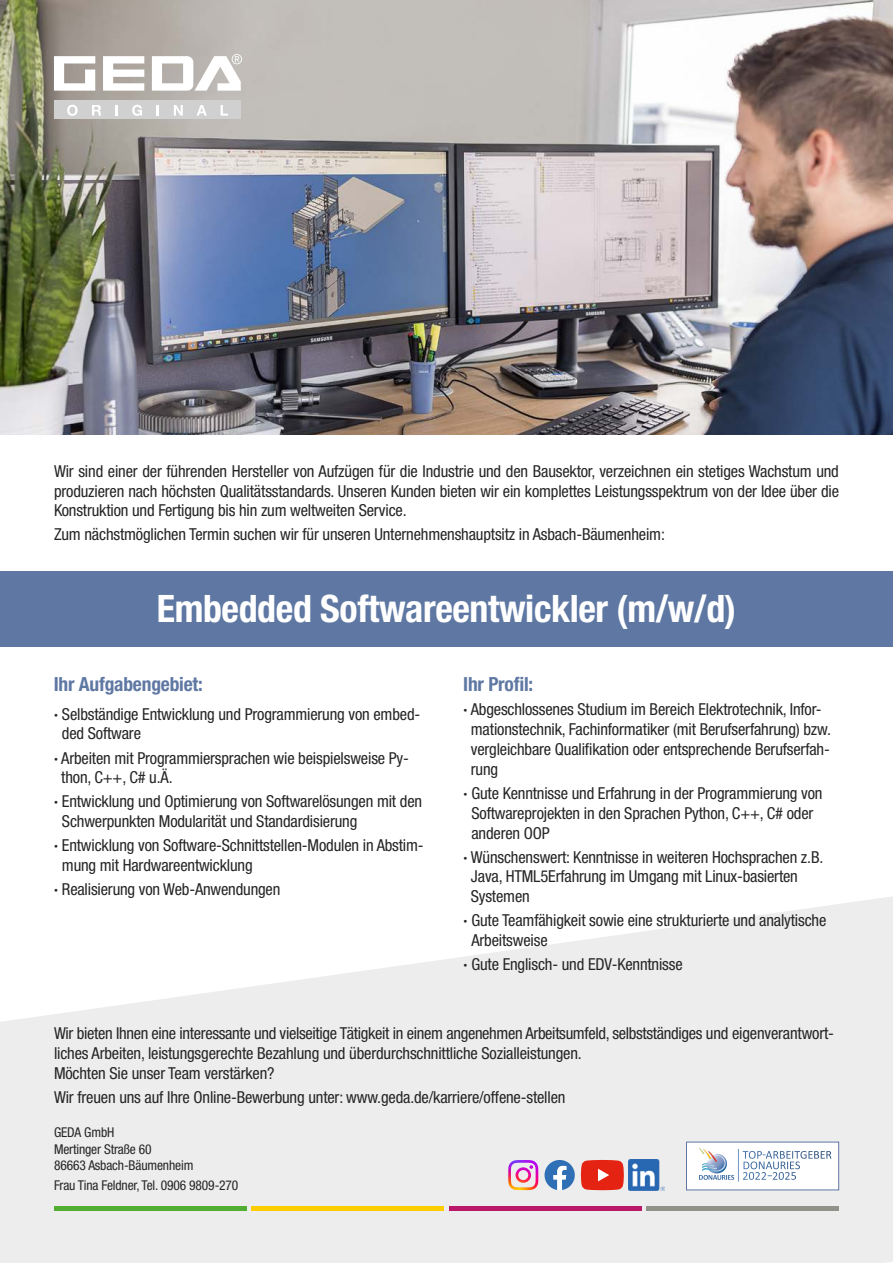
<style>
.page{position:relative;width:893px;height:1263px;background:#fff}
.page>*{position:absolute;margin:0;border:0;box-sizing:border-box;transform-origin:0 0}
.t1{font:700 condensed 37.8px "Helvetica Neue LT Std";letter-spacing:-.01em;color:#fff}
.t2{font:700 condensed 19.5px "Helvetica Neue LT Std";letter-spacing:-.01em;color:#5f78a3}
.t3{font:condensed 16.5px/19.8px "Helvetica Neue LT Std";letter-spacing:-.01em;color:#262626}
.t4{font:condensed 13.5px/16.2px "Helvetica Neue LT Std";letter-spacing:-.01em;color:#262626}
.s1{font-weight:700;font-stretch:normal}
</style>
<div class="page">
<svg style="left:0;top:896px;width:893px;height:367px;fill:#ededed"></svg>
<img style="left:0;top:0;width:892px;height:434px">
<div style="left:686px;top:1142px;width:153px;height:48px;background:#fff"></div>
<hr style="left:738px;top:1149px;width:1px;height:32px;background:#4374ae">
<svg style="left:749px;top:1151px;width:58px;height:29px"></svg>
<svg style="left:699px;top:1148px;width:35px;height:32px"></svg>
<div style="left:54px;top:101px;width:186px;height:18px;background:#d0d0d0"></div>
<svg style="left:67px;top:105px;width:11px;height:11px"></svg>
<svg style="left:92px;top:105px;width:9px;height:11px"></svg>
<svg style="left:115px;top:105px;width:3px;height:11px"></svg>
<svg style="left:132px;top:105px;width:10px;height:11px"></svg>
<svg style="left:157px;top:105px;width:2px;height:11px"></svg>
<svg style="left:174px;top:105px;width:9px;height:11px"></svg>
<svg style="left:197px;top:105px;width:10px;height:11px"></svg>
<svg style="left:221px;top:105px;width:7px;height:11px"></svg>
<svg style="left:54px;top:56px;width:41px;height:35px"></svg>
<svg style="left:103px;top:56px;width:41px;height:35px"></svg>
<svg style="left:152px;top:54px;width:90px;height:37px"></svg>
<div style="left:0;top:571px;width:893px;height:76px;background:#5f78a3"></div>
<hr style="left:54px;top:1207px;width:193px;height:4px;background:#52ae32">
<hr style="left:251px;top:1207px;width:193px;height:4px;background:#fc0">
<hr style="left:449px;top:1207px;width:193px;height:4px;background:#b81867">
<hr style="left:646px;top:1207px;width:193px;height:4px;background:#92918a">
<img style="left:628px;top:1160px;width:36px;height:30px">
<svg style="left:581px;top:1160px;width:43px;height:30px"></svg>
<svg style="left:544px;top:1160px;width:31px;height:30px"></svg>
<svg style="left:508px;top:1160px;width:30px;height:30px"></svg>
<p class="t3" style="left:54px;top:461px;width:787px;text-align:justify">Wir sind einer der führenden Hersteller von Aufzügen für die Industrie und den Bausektor, verzeichnen ein stetiges Wachstum und produzieren nach höchsten Qualitätsstandards. Unseren Kunden bieten wir ein komplettes Leistungsspektrum von der Idee über die Konstruktion und Fertigung bis hin zum weltweiten Service.</p>
<p class="t3" style="left:54px;top:525px;width:612px">Zum nächstmöglichen Termin suchen wir für unseren Unternehmenshauptsitz in Asbach-Bäumenheim:</p>
<h1 class="t1" style="left:157px;top:586px;width:581px">Embedded Softwareentwickler (m/w/d)</h1>
<p class="t2" style="left:54px;top:673px;width:151px">Ihr Aufgabengebiet:</p>
<p class="t3" style="left:62px;top:704px;width:360px;text-indent:-8px"><span class="s1">·</span> Selbständige Entwicklung und Programmierung von embed&shy;ded Software</p>
<p class="t3" style="left:61px;top:748px;width:349px;text-indent:-8px"><span class="s1">·</span> Arbeiten mit Programmiersprachen wie beispielsweise Py&shy;thon, C++, C# u.Ä.</p>
<p class="t3" style="left:62px;top:791px;width:362px;text-indent:-8px"><span class="s1">·</span> Entwicklung und Optimierung von Softwarelösungen mit den<br>Schwerpunkten Modularität und Standardisierung</p>
<p class="t3" style="left:62px;top:835px;width:363px;text-indent:-8px"><span class="s1">·</span> Entwicklung von Software-Schnittstellen-Modulen in Abstim&shy;mung mit Hardwareentwicklung</p>
<p class="t3" style="left:54px;top:879px;width:228px"><span class="s1">·</span> Realisierung von Web-Anwendungen</p>
<p class="t2" style="left:463px;top:673px;width:72px">Ihr Profil:</p>
<p class="t3" style="left:471px;top:700px;width:362px;text-indent:-8px"><span class="s1">·</span> Abgeschlossenes Studium im Bereich Elektrotechnik, Infor&shy;mationstechnik, Fachinformatiker (mit Berufserfahrung) bzw. vergleichbare Qualifikation oder entsprechende Berufserfah&shy;rung</p>
<p class="t3" style="left:471px;top:783px;width:353px;text-indent:-8px"><span class="s1">·</span> Gute Kenntnisse und Erfahrung in der Programmierung von<br>Softwareprojekten in den Sprachen Python, C++, C# oder anderen OOP</p>
<p class="t3" style="left:471px;top:847px;width:354px;text-indent:-8px"><span class="s1">·</span> Wünschenswert: Kenntnisse in weiteren Hochsprachen z.B.<br>Java, HTML5Erfahrung im Umgang mit Linux-basierten<br>Systemen</p>
<p class="t3" style="left:471px;top:910px;width:356px;text-indent:-8px"><span class="s1">·</span> Gute Teamfähigkeit sowie eine strukturierte und analytische<br>Arbeitsweise</p>
<p class="t3" style="left:463px;top:954px;width:221px"><span class="s1">·</span> Gute Englisch- und EDV-Kenntnisse</p>
<p class="t3" style="left:54px;top:1023px;width:781px">Wir bieten Ihnen eine interessante und vielseitige Tätigkeit in einem angenehmen Arbeitsumfeld, selbstständiges und eigenverantwort&shy;liches Arbeiten, leistungsgerechte Bezahlung und überdurchschnittliche Sozialleistungen.<br>Möchten Sie unser Team verstärken?</p>
<p class="t3" style="left:54px;top:1087px;width:513px">Wir freuen uns auf Ihre Online-Bewerbung unter: www.geda.de/karriere/offene-stellen</p>
<p class="t4" style="left:54px;top:1124px;width:141px">GEDA GmbH<br>Mertinger Straße 60<br>86663 Asbach-Bäumenheim</p>
<p class="t4" style="left:54px;top:1177px;width:186px">Frau Tina Feldner, Tel. 0906 9809-270</p>
</div>
